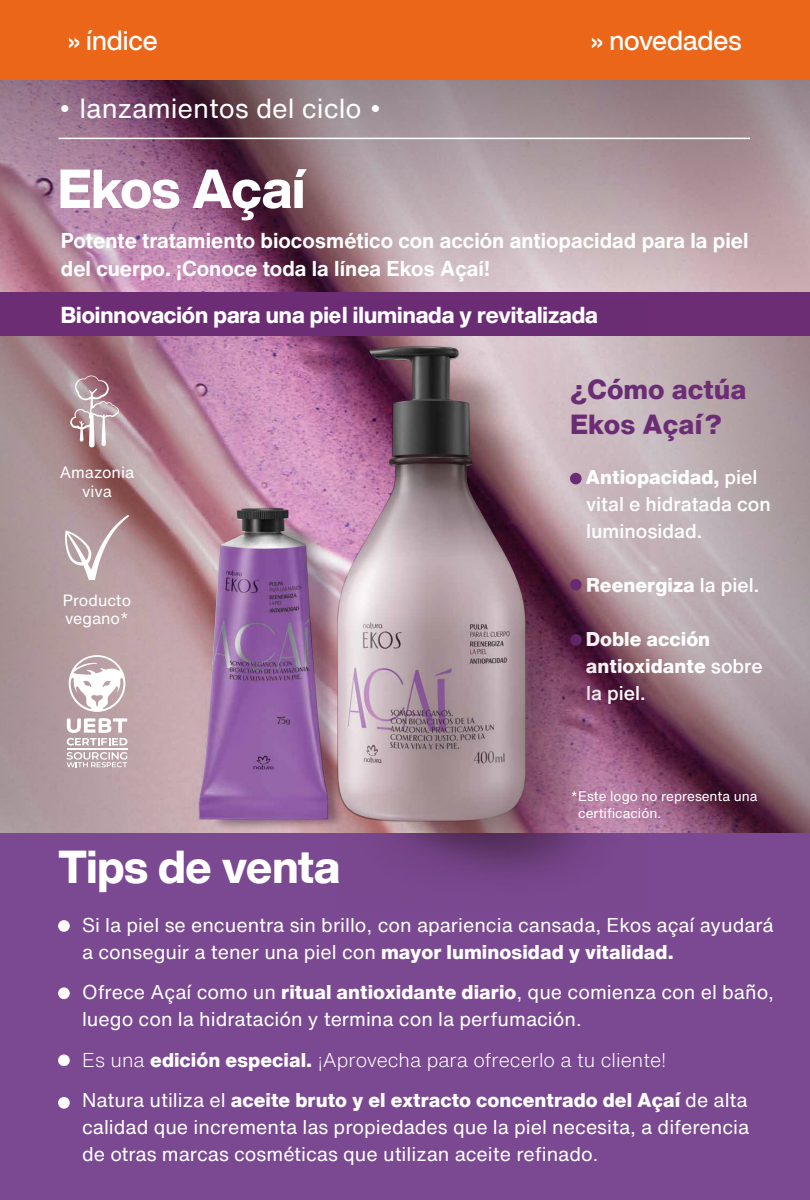
<style>
.page{position:relative;width:810px;height:1200px;background:#fff}
.page>*{position:absolute;margin:0;border:0;box-sizing:border-box;transform-origin:0 0}
.t1{font:800 54px "Helvetica Now Display";color:#fff}
.t2{font:800 45px "Helvetica Now Display";color:#fff}
.t3{font:27px "Helvetica Now Text";color:#fff}
.t4{font:800 27px/34.5px "Helvetica Now Text";color:#6c2d75}
.t5{font:500 27px "Helvetica Now Display";color:#fff}
.t6{font:800 22.5px "Helvetica Now Display";color:#fff}
.t7{font:700 21px/28.5px "Helvetica Now Text";color:#fff}
.t8{font:19.5px/27px "Helvetica Now Text";color:#fff}
.t9{font:800 19.5px/27px "Helvetica Now Text";color:#fff}
.t10{font:500 19.5px/27px "Helvetica Now Text";color:#fff}
.t11{font:15.9px/18.1px "Helvetica Now Text";color:#fff}
.t12{font:13.5px/16.2px "Helvetica Now Text";color:#fff}
.s1{font-family:"Gotham"}
.s2{font-weight:800}
.s3{font-weight:500}
.s4{font-weight:300}
.s5{font-weight:400}
</style>
<div class="page">
<svg style="left:648px;top:336px;width:162px;height:498px;background:#a58f98"></svg>
<svg style="left:0;top:336px;width:290px;height:498px;background:#b1909a"></svg>
<svg style="left:0;top:80px;width:810px;height:212px;background:#a48593"></svg>
<hr style="left:58px;top:138px;width:692px;height:1px;background:#fff">
<div style="left:0;top:292px;width:810px;height:44px;background:#6c2d75"></div>
<div style="left:0;top:834px;width:810px;height:366px;background:#7b4991"></div>
<div style="left:58px;top:920px;width:12px;height:12px;background:#fff;border-radius:50%"></div>
<div style="left:58px;top:987px;width:12px;height:12px;background:#fff;border-radius:50%"></div>
<div style="left:58px;top:1054px;width:12px;height:12px;background:#fff;border-radius:50%"></div>
<div style="left:58px;top:1097px;width:12px;height:12px;background:#fff;border-radius:50%"></div>
<img style="left:175px;top:441px;width:163px;height:393px">
<img style="left:199px;top:509px;width:129px;height:310px">
<img style="left:338px;top:336px;width:310px;height:541px">
<img style="left:338px;top:346px;width:187px;height:475px">
<svg style="left:69px;top:655px;width:56px;height:57px"></svg>
<svg style="left:67px;top:752px;width:60px;height:15px"></svg>
<svg style="left:67px;top:718px;width:60px;height:27px"></svg>
<hr style="left:67px;top:748px;width:60px;height:2px;background:#fff">
<svg style="left:65px;top:515px;width:64px;height:65px;background:#bfa9ac"></svg>
<svg style="left:70px;top:376px;width:49px;height:71px;background:#b89ca1"></svg>
<div style="left:0;top:0;width:810px;height:80px;background:#eb6618"></div>
<h3 class="t5" style="left:67px;top:22px;width:92px">» índice</h3>
<h3 class="t5" style="left:590px;top:22px;width:152px">» novedades</h3>
<h3 class="t3" style="left:58px;top:88px;width:325px"><span class="s1">•</span> lanzamientos del ciclo <span class="s1">•</span></h3>
<h1 class="t1" style="left:58px;top:151px;width:249px">Ekos Açaí</h1>
<p class="t7" style="left:61px;top:226px;width:689px">Potente tratamiento biocosmético con acción antiopacidad para la piel del cuerpo. ¡Conoce toda la línea Ekos Açaí!</p>
<p class="t6" style="left:61px;top:299px;width:538px">Bioinnovación para una piel iluminada y revitalizada</p>
<p class="t11" style="left:60px;top:463px;width:76px;text-align:center">Amazonia viva</p>
<p class="t11" style="left:63px;top:590px;width:70px">Producto vegano*</p>
<h3 class="t4" style="left:570px;top:372px;width:178px">¿Cómo actúa<br>Ekos Açaí?</h3>
<p class="t10" style="left:585px;top:463px;width:187px"><span class="s2">Antiopacidad,</span> piel vital e hidratada con luminosidad.</p>
<p class="t9" style="left:586px;top:571px;width:175px">Reenergiza <span class="s3">la piel.</span></p>
<p class="t9" style="left:586px;top:625px;width:179px">Doble acción antioxidante <span class="s3">sobre la piel.</span></p>
<p class="t12" style="left:578px;top:788px;width:181px;text-indent:-7px">*Este logo no representa una certificación.</p>
<h2 class="t2" style="left:58px;top:836px;width:282px">Tips de venta</h2>
<p class="t8" style="left:82px;top:911px;width:693px">Si la piel se encuentra sin brillo, con apariencia cansada, Ekos açaí ayudará a conseguir a tener una piel con <span class="s2">mayor luminosidad y vitalidad.</span></p>
<p class="t8" style="left:82px;top:978px;width:694px">Ofrece Açaí como un <span class="s2">ritual antioxidante diario</span>, que comienza con el baño, luego con la hidratación y termina con la perfumación.</p>
<p class="t9" style="left:82px;top:1039px;width:667px;line-height:40.5px"><span class="s4">Es una</span> edición especial. <span class="s4">¡Aprovecha para ofrecerlo a tu cliente!<br></span><span class="s5">Natura utiliza el</span> aceite bruto y el extracto concentrado del Açaí <span class="s5">de alta</span></p>
<p class="t8" style="left:82px;top:1113px;width:669px">calidad que incrementa las propiedades que la piel necesita, a diferencia de otras marcas cosméticas que utilizan aceite refinado.</p>
</div>
